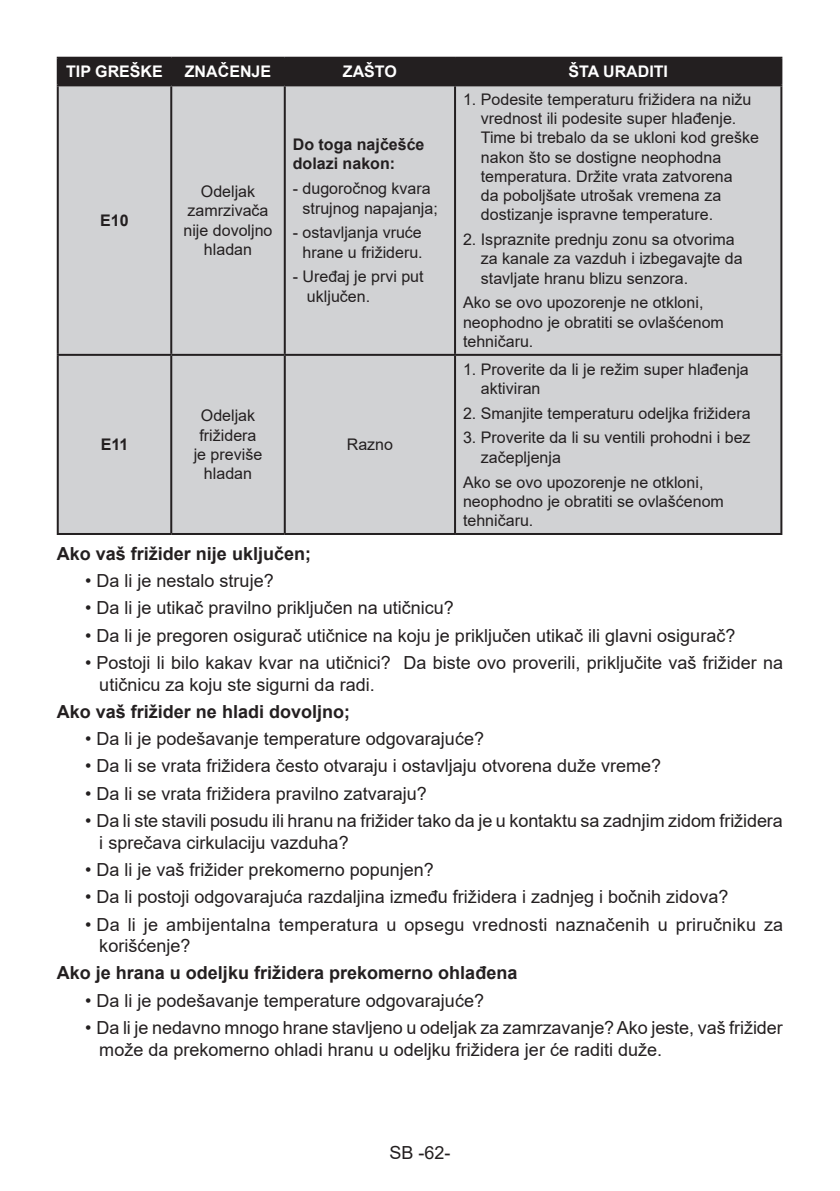
<style>
.page{position:relative;width:840px;height:1191px;background:#fff}
.page>*{position:absolute;margin:0;border:0;box-sizing:border-box;transform-origin:0 0}
.Madde_noktali{font:18px/21.6px "Arial";color:#231f20}
.Paragraf_baslik{font:700 18px "Arial";color:#231f20}
.Tablo_madde_rakamli{font:16px/19.2px "Arial";color:#231f20}
.Tablo_yazi{font:16px/19.2px "Arial";color:#231f20;text-align:center}
.Tablo_madde_tireli{font:16px/19.2px "Arial";color:#231f20}
.Tablo_yazi-2{font:700 16px "Arial";color:#fff}
.Tablo_yazi-3{font:700 16px/19.2px "Arial";color:#231f20}
</style>
<div class="page">
<div style="left:59px;top:59px;width:721px;height:25px;background:#231f20"></div>
<div style="left:59px;top:86px;width:721px;height:447px;background:#d1d2d4"></div>
<hr style="left:57px;top:57px;width:114px;height:2px;background:#231f20">
<hr style="left:57px;top:59px;width:2px;height:25px;background:#231f20">
<hr style="left:171px;top:57px;width:113px;height:2px;background:#231f20">
<hr style="left:170px;top:59px;width:2px;height:25px;background:#231f20">
<hr style="left:284px;top:57px;width:171px;height:2px;background:#231f20">
<hr style="left:283px;top:59px;width:2px;height:25px;background:#231f20">
<hr style="left:455px;top:57px;width:327px;height:2px;background:#231f20">
<hr style="left:454px;top:59px;width:2px;height:25px;background:#231f20">
<hr style="left:780px;top:59px;width:2px;height:25px;background:#231f20">
<hr style="left:57px;top:84px;width:114px;height:2px;background:#231f20">
<hr style="left:57px;top:86px;width:2px;height:268px;background:#231f20">
<hr style="left:171px;top:84px;width:113px;height:2px;background:#231f20">
<hr style="left:170px;top:86px;width:2px;height:268px;background:#231f20">
<hr style="left:284px;top:84px;width:171px;height:2px;background:#231f20">
<hr style="left:283px;top:86px;width:2px;height:268px;background:#231f20">
<hr style="left:455px;top:84px;width:327px;height:2px;background:#231f20">
<hr style="left:454px;top:86px;width:2px;height:268px;background:#231f20">
<hr style="left:780px;top:86px;width:2px;height:268px;background:#231f20">
<hr style="left:57px;top:354px;width:114px;height:2px;background:#231f20">
<hr style="left:57px;top:356px;width:2px;height:177px;background:#231f20">
<hr style="left:171px;top:354px;width:113px;height:2px;background:#231f20">
<hr style="left:170px;top:356px;width:2px;height:177px;background:#231f20">
<hr style="left:284px;top:354px;width:171px;height:2px;background:#231f20">
<hr style="left:283px;top:356px;width:2px;height:177px;background:#231f20">
<hr style="left:455px;top:354px;width:327px;height:2px;background:#231f20">
<hr style="left:454px;top:356px;width:2px;height:177px;background:#231f20">
<hr style="left:780px;top:356px;width:2px;height:177px;background:#231f20">
<hr style="left:57px;top:533px;width:114px;height:2px;background:#231f20">
<hr style="left:171px;top:533px;width:113px;height:2px;background:#231f20">
<hr style="left:284px;top:533px;width:171px;height:2px;background:#231f20">
<hr style="left:455px;top:533px;width:327px;height:2px;background:#231f20">
<p class="Tablo_yazi-2" style="left:66px;top:60px;width:98px">TIP GREŠKE</p>
<p class="Tablo_yazi-2" style="left:185px;top:60px;width:88px">ZNAČENJE</p>
<p class="Tablo_yazi-2" style="left:343px;top:60px;width:55px">ZAŠTO</p>
<p class="Tablo_yazi-2" style="left:568px;top:60px;width:101px">ŠTA URADITI</p>
<p class="Tablo_yazi-3" style="left:100px;top:211px;width:30px">E10</p>
<p class="Tablo_yazi-3" style="left:101px;top:435px;width:29px">E11</p>
<p class="Tablo_yazi" style="left:183px;top:182px;width:90px">Odeljak zamrzivača nije dovoljno hladan</p>
<p class="Tablo_yazi-3" style="left:292px;top:135px;width:133px">Do toga najčešće dolazi nakon:</p>
<p class="Tablo_madde_tireli" style="left:302px;top:179px;width:137px;text-indent:-10px">- dugoročnog kvara strujnog napajanja;</p>
<p class="Tablo_madde_tireli" style="left:292px;top:223px;width:131px;text-align:right">- ostavljanja vruće hrane u frižideru.</p>
<p class="Tablo_madde_tireli" style="left:307px;top:267px;width:118px;text-indent:-14px">- Uređaj je prvi put uključen.</p>
<p class="Tablo_yazi" style="left:194px;top:406px;width:70px">Odeljak frižidera je previše hladan</p>
<p class="Tablo_yazi" style="left:346px;top:435px;width:48px">Razno</p>
<p class="Tablo_madde_rakamli" style="left:480px;top:90px;width:279px;text-indent:-18px">1. Podesite temperaturu frižidera na nižu vrednost ili podesite super hlađenje.<br>Time bi trebalo da se ukloni kod greške nakon što se dostigne neophodna temperatura. Držite vrata zatvorena<br>da poboljšate utrošak vremena za dostizanje ispravne temperature.</p>
<p class="Tablo_madde_rakamli" style="left:480px;top:230px;width:263px;text-indent:-18px">2. Ispraznite prednju zonu sa otvorima za kanale za vazduh i izbegavajte da stavljate hranu blizu senzora.</p>
<p class="Tablo_yazi" style="left:463px;top:293px;width:262px;text-align:left">Ako se ovo upozorenje ne otkloni, neophodno je obratiti se ovlašćenom tehničaru.</p>
<p class="Tablo_madde_rakamli" style="left:480px;top:359px;width:269px;text-indent:-18px">1. Proverite da li je režim super hlađenja aktiviran</p>
<p class="Tablo_madde_rakamli" style="left:463px;top:403px;width:289px">2. Smanjite temperaturu odeljka frižidera</p>
<p class="Tablo_madde_rakamli" style="left:480px;top:428px;width:271px;text-indent:-18px">3. Proverite da li su ventili prohodni i bez začepljenja</p>
<p class="Tablo_yazi" style="left:463px;top:472px;width:262px;text-align:left">Ako se ovo upozorenje ne otkloni, neophodno je obratiti se ovlašćenom tehničaru.</p>
<p class="Paragraf_baslik" style="left:57px;top:541px;width:256px">Ako vaš frižider nije uključen;</p>
<p class="Madde_noktali" style="left:85px;top:570px;width:190px">• Da li je nestalo struje?</p>
<p class="Madde_noktali" style="left:85px;top:597px;width:370px">• Da li je utikač pravilno priključen na utičnicu?</p>
<p class="Madde_noktali" style="left:85px;top:624px;width:651px">• Da li je pregoren osigurač utičnice na koju je priključen utikač ili glavni osigurač?</p>
<p class="Madde_noktali" style="left:99px;top:652px;width:685px;text-indent:-14px">• Postoji li bilo kakav kvar na utičnici? Da biste ovo proverili, priključite vaš frižider na utičnicu za koju ste sigurni da radi.</p>
<p class="Paragraf_baslik" style="left:57px;top:699px;width:295px">Ako vaš frižider ne hladi dovoljno;</p>
<p class="Madde_noktali" style="left:85px;top:728px;width:400px">• Da li je podešavanje temperature odgovarajuće?</p>
<p class="Madde_noktali" style="left:85px;top:755px;width:577px">• Da li se vrata frižidera često otvaraju i ostavljaju otvorena duže vreme?</p>
<p class="Madde_noktali" style="left:85px;top:782px;width:343px">• Da li se vrata frižidera pravilno zatvaraju?</p>
<p class="Madde_noktali" style="left:99px;top:810px;width:684px;text-indent:-14px">• Da li ste stavili posudu ili hranu na frižider tako da je u kontaktu sa zadnjim zidom frižidera i sprečava cirkulaciju vazduha?</p>
<p class="Madde_noktali" style="left:85px;top:858px;width:350px">• Da li je vaš frižider prekomerno popunjen?</p>
<p class="Madde_noktali" style="left:85px;top:886px;width:644px">• Da li postoji odgovarajuća razdaljina između frižidera i zadnjeg i bočnih zidova?</p>
<p class="Madde_noktali" style="left:99px;top:913px;width:685px;text-indent:-14px">• Da li je ambijentalna temperatura u opsegu vrednosti naznačenih u priručniku za korišćenje?</p>
<p class="Paragraf_baslik" style="left:57px;top:960px;width:462px">Ako je hrana u odeljku frižidera prekomerno ohlađena</p>
<p class="Madde_noktali" style="left:85px;top:989px;width:400px">• Da li je podešavanje temperature odgovarajuće?</p>
<p class="Madde_noktali" style="left:99px;top:1016px;width:684px;text-indent:-14px">• Da li je nedavno mnogo hrane stavljeno u odeljak za zamrzavanje? Ako jeste, vaš frižider može da prekomerno ohladi hranu u odeljku frižidera jer će raditi duže.</p>
<p class="Madde_noktali" style="left:389px;top:1141px;width:63px">SB -62-</p>
</div>
